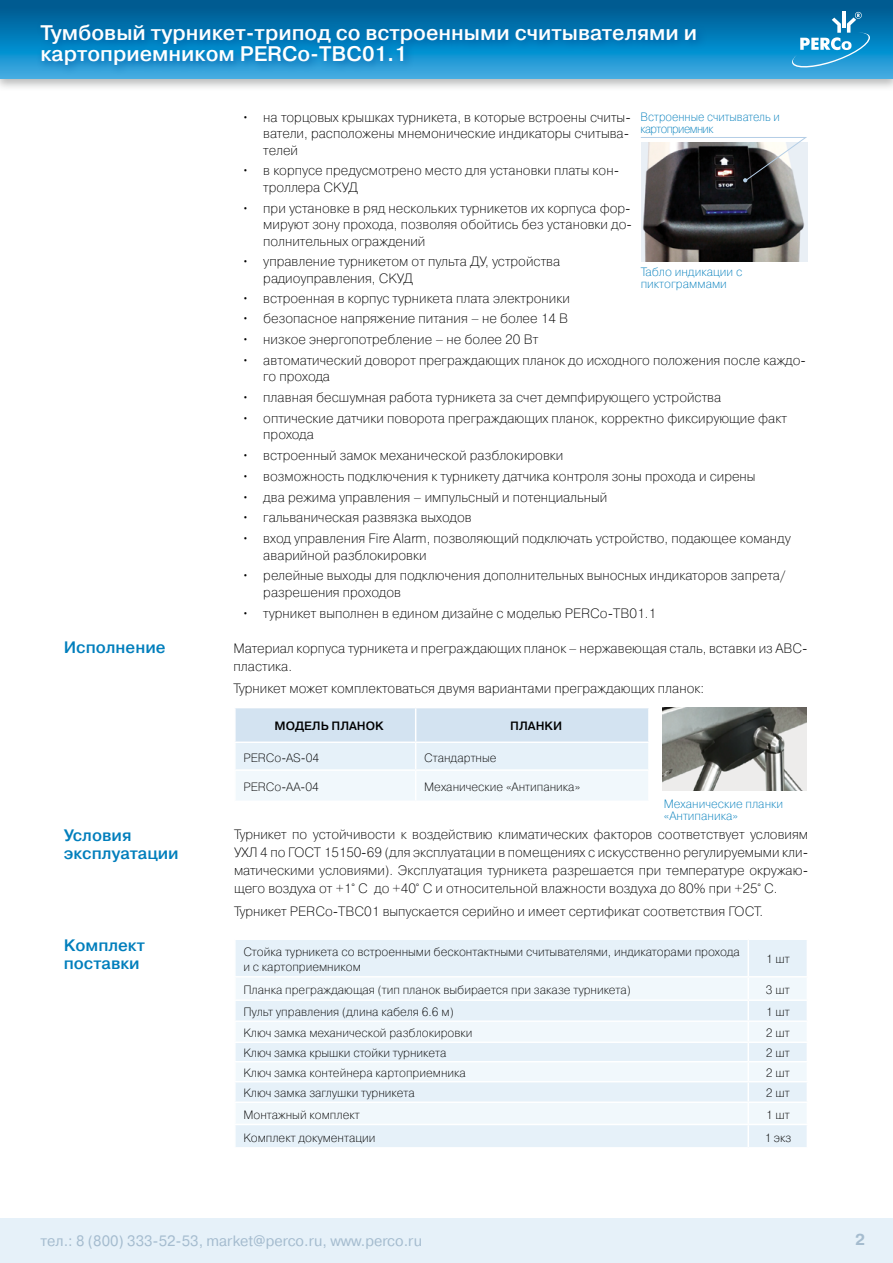
<style>
.page{position:relative;width:893px;height:1263px;background:#fff}
.page>*{position:absolute;margin:0;border:0;box-sizing:border-box;transform-origin:0 0}
.t1{font:700 21px/21px "Pragmatica Light C";color:#fff}
.t2{font:700 16.5px/18px "Pragmatica Light C";color:#007ebc}
.t3{font:15px "Pragmatica C";color:#a5bccf}
.t4{font:700 15px "Pragmatica";color:#a5bccf}
.t5{font:13.5px/16.5px "Pragmatica Light C";color:#000}
.t6{font:12px/14.4px "Pragmatica Light C";color:#000}
.t7{font:12px/12px "Pragmatica Light C";color:#007ebc}
.t8{font:12px/12px "Pragmatica Light C";color:#007ebc;scale:.95 1}
.t9{font:700 12px "Pragmatica Light C";color:#000}
</style>
<div class="page">
<div style="left:0;top:0;width:893px;height:92px;background:#535556;opacity:.41"></div>
<svg style="left:0;top:0;width:893px;height:79px;background:#0c74ac"></svg>
<div style="left:0;top:1219px;width:893px;height:44px;background:#e6f1f9"></div>
<svg style="left:235px;top:708px;width:414px;height:92px"></svg>
<hr style="left:648px;top:743px;width:2px;height:26px;background:#fff">
<hr style="left:234px;top:769px;width:182px;height:2px;background:#fff">
<hr style="left:234px;top:771px;width:2px;height:30px;background:#fff">
<hr style="left:416px;top:769px;width:234px;height:2px;background:#fff">
<hr style="left:415px;top:771px;width:1px;height:30px;background:#fff">
<hr style="left:648px;top:771px;width:2px;height:30px;background:#fff">
<img style="left:663px;top:708px;width:144px;height:83px">
<div style="left:236px;top:940px;width:571px;height:207px;background:#e6f1f9"></div>
<svg style="left:236px;top:977px;width:571px;height:147px;fill:#f1f8fc"></svg>
<hr style="left:747px;top:940px;width:2px;height:36px;background:#fff">
<hr style="left:747px;top:1125px;width:2px;height:22px;background:#fff">
<hr style="left:234px;top:976px;width:514px;height:1px;background:#fff">
<hr style="left:234px;top:999px;width:514px;height:2px;background:#fff">
<hr style="left:748px;top:976px;width:60px;height:1px;background:#fff">
<hr style="left:747px;top:977px;width:2px;height:22px;background:#fff">
<hr style="left:748px;top:999px;width:60px;height:2px;background:#fff">
<hr style="left:234px;top:1020px;width:514px;height:2px;background:#fff">
<hr style="left:234px;top:1041px;width:514px;height:2px;background:#fff">
<hr style="left:748px;top:1020px;width:60px;height:2px;background:#fff">
<hr style="left:748px;top:1041px;width:60px;height:2px;background:#fff">
<hr style="left:234px;top:1061px;width:514px;height:1px;background:#fff">
<svg style="left:235px;top:1001px;width:1px;height:100px"></svg>
<hr style="left:234px;top:1081px;width:514px;height:1px;background:#fff">
<hr style="left:748px;top:1061px;width:60px;height:1px;background:#fff">
<svg style="left:747px;top:1001px;width:2px;height:100px"></svg>
<hr style="left:748px;top:1081px;width:60px;height:1px;background:#fff">
<hr style="left:234px;top:1101px;width:514px;height:2px;background:#fff">
<hr style="left:234px;top:1124px;width:514px;height:1px;background:#fff">
<hr style="left:748px;top:1101px;width:60px;height:2px;background:#fff">
<hr style="left:747px;top:1103px;width:2px;height:21px;background:#fff">
<hr style="left:748px;top:1124px;width:60px;height:1px;background:#fff">
<img style="left:641px;top:182px;width:166px;height:79px">
<svg style="left:640px;top:137px;width:168px;height:45px"></svg>
<svg style="left:792px;top:12px;width:78px;height:57px;background:#3095c8"></svg>
<div style="left:36px;top:19px;width:671px;height:57px;background:#00579f;opacity:.75"></div>
<h1 class="t1" style="left:40px;top:22px;width:658px">Тумбовый турникет-трипод со встроенными считывателями и картоприемником PERCo-TBC01.1</h1>
<p class="t2" style="left:64px;top:639px;width:103px">Исполнение</p>
<p class="t2" style="left:64px;top:826px;width:116px">Условия эксплуатации</p>
<p class="t2" style="left:64px;top:936px;width:83px">Комплект поставки</p>
<p class="t5" style="left:263px;top:109px;width:369px;text-align:justify;text-indent:-21px">• на торцовых крышках турникета, в которые встроены считы&shy;ватели, расположены мнемонические индикаторы считыва&shy;телей</p>
<p class="t5" style="left:263px;top:163px;width:357px;text-indent:-21px">• в корпусе предусмотрено место для установки платы кон&shy;троллера СКУД</p>
<p class="t5" style="left:263px;top:200px;width:370px;text-align:justify;text-indent:-21px">• при установке в ряд нескольких турникетов их корпуса фор&shy;мируют зону прохода, позволяя обойтись без установки до&shy;полнительных ограждений</p>
<p class="t5" style="left:263px;top:254px;width:298px;text-indent:-21px">• управление турникетом от пульта ДУ, устройства радиоуправления, СКУД</p>
<p class="t8" style="left:641px;top:111px;width:148px">Встроенные считыватель и картоприемник</p>
<p class="t7" style="left:641px;top:265px;width:103px">Табло индикации с пиктограммами</p>
<p class="t5" style="left:242px;top:290px;width:329px">• встроенная в корпус турникета плата электроники</p>
<p class="t5" style="left:242px;top:310px;width:328px">• безопасное напряжение питания – не более 14 В</p>
<p class="t5" style="left:242px;top:331px;width:298px">• низкое энергопотребление – не более 20 Вт</p>
<p class="t5" style="left:263px;top:352px;width:544px;text-indent:-21px">• автоматический доворот преграждающих планок до исходного положения после каждо&shy;го прохода</p>
<p class="t5" style="left:242px;top:389px;width:481px">• плавная бесшумная работа турникета за счет демпфирующего устройства</p>
<p class="t5" style="left:263px;top:410px;width:525px;text-indent:-21px">• оптические датчики поворота преграждающих планок, корректно фиксирующие факт прохода</p>
<p class="t5" style="left:242px;top:447px;width:323px">• встроенный замок механической разблокировки</p>
<p class="t5" style="left:242px;top:468px;width:515px">• возможность подключения к турникету датчика контроля зоны прохода и сирены</p>
<p class="t5" style="left:242px;top:489px;width:367px">• два режима управления – импульсный и потенциальный</p>
<p class="t5" style="left:242px;top:509px;width:231px">• гальваническая развязка выходов</p>
<p class="t5" style="left:263px;top:530px;width:529px;text-indent:-21px">• вход управления Fire Alarm, позволяющий подключать устройство, подающее команду аварийной разблокировки</p>
<p class="t5" style="left:263px;top:567px;width:524px;text-indent:-21px">• релейные выходы для подключения дополнительных выносных индикаторов запрета/ разрешения проходов</p>
<p class="t5" style="left:242px;top:605px;width:416px">• турникет выполнен в едином дизайне с моделью PERCo-TB01.1</p>
<p class="t5" style="left:234px;top:639px;width:576px;line-height:18px">Материал корпуса турникета и преграждающих планок – нержавеющая сталь, вставки из ABC&shy;пластика.</p>
<p class="t5" style="left:234px;top:680px;width:472px">Турникет может комплектоваться двумя вариантами преграждающих планок:</p>
<p class="t9" style="left:275px;top:720px;width:110px">МОДЕЛЬ ПЛАНОК</p>
<p class="t9" style="left:510px;top:720px;width:53px">ПЛАНКИ</p>
<p class="t6" style="left:243px;top:750px;width:77px">PERCo-AS-04</p>
<p class="t6" style="left:424px;top:750px;width:74px">Стандартные</p>
<p class="t6" style="left:243px;top:780px;width:77px">PERCo-AA-04</p>
<p class="t6" style="left:424px;top:780px;width:158px">Механические «Антипаника»</p>
<p class="t7" style="left:664px;top:798px;width:121px">Механические планки «Антипаника»</p>
<p class="t5" style="left:234px;top:826px;width:576px;line-height:18px;text-align:justify">Турникет по устойчивости к воздействию климатических факторов соответствует условиям УХЛ 4 по ГОСТ 15150-69 (для эксплуатации в помещениях с искусственно регулируемыми кли&shy;матическими условиями). Эксплуатация турникета разрешается при температуре окружаю&shy;щего воздуха от +1° С до +40° С и относительной влажности воздуха до 80% при +25° С.</p>
<p class="t5" style="left:234px;top:903px;width:530px">Турникет PERCo-TBС01 выпускается серийно и имеет сертификат соответствия ГОСТ.</p>
<p class="t6" style="left:243px;top:945px;width:498px">Стойка турникета со встроенными бесконтактными считывателями, индикаторами прохода и с картоприемником</p>
<p class="t6" style="left:766px;top:952px;width:25px">1 шт</p>
<p class="t6" style="left:243px;top:983px;width:389px">Планка преграждающая (тип планок выбирается при заказе турникета)</p>
<p class="t6" style="left:766px;top:983px;width:25px">3 шт</p>
<p class="t6" style="left:243px;top:1005px;width:212px">Пульт управления (длина кабеля 6.6 м)</p>
<p class="t6" style="left:766px;top:1005px;width:25px">1 шт</p>
<p class="t6" style="left:243px;top:1026px;width:231px">Ключ замка механической разблокировки</p>
<p class="t6" style="left:766px;top:1026px;width:25px">2 шт</p>
<p class="t6" style="left:243px;top:1046px;width:205px">Ключ замка крышки стойки турникета</p>
<p class="t6" style="left:766px;top:1046px;width:25px">2 шт</p>
<p class="t6" style="left:243px;top:1066px;width:224px">Ключ замка контейнера картоприемника</p>
<p class="t6" style="left:766px;top:1066px;width:25px">2 шт</p>
<p class="t6" style="left:243px;top:1086px;width:173px">Ключ замка заглушки турникета</p>
<p class="t6" style="left:766px;top:1086px;width:25px">2 шт</p>
<p class="t6" style="left:243px;top:1107px;width:118px">Монтажный комплект</p>
<p class="t6" style="left:766px;top:1107px;width:25px">1 шт</p>
<p class="t6" style="left:243px;top:1130px;width:134px">Комплект документации</p>
<p class="t6" style="left:764px;top:1130px;width:28px">1 экз</p>
<p class="t3" style="left:40px;top:1232px;width:383px">тел.: 8 (800) 333-52-53, market@perco.ru, www.perco.ru</p>
<p class="t4" style="left:855px;top:1231px;width:11px">2</p>
</div>
